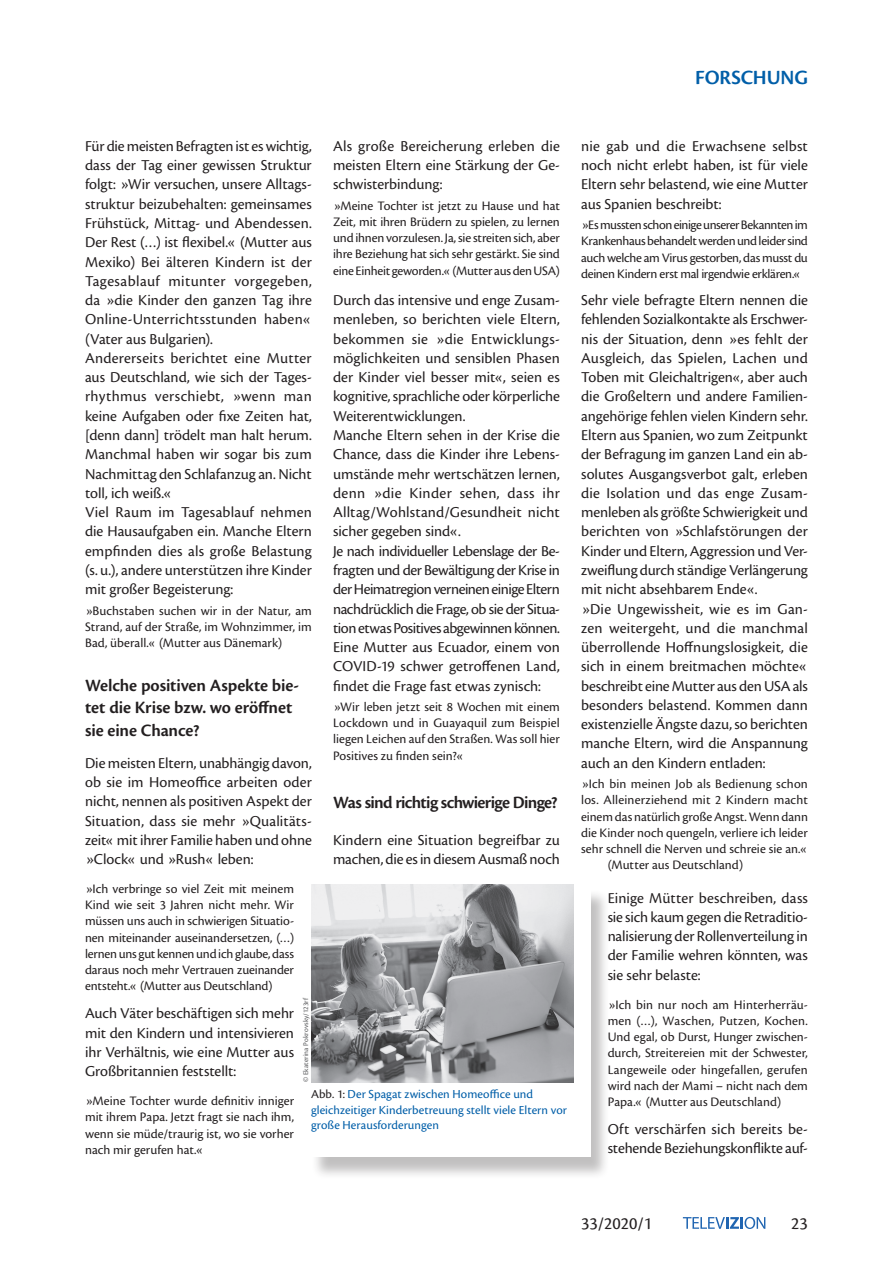
<style>
.page{position:relative;width:893px;height:1263px;background:#fff}
.page>*{position:absolute;margin:0;border:0;box-sizing:border-box;transform-origin:0 0}
.t1{font:600 21px "Cronos Pro";letter-spacing:-.005em;color:#005ea8}
.t2{font:600 18px/22.5px "Cronos Pro";letter-spacing:-.01em;color:#231f20}
.t3{font:600 18px "Cronos Pro";letter-spacing:-.035em;color:#231f20}
.t4{font:18px "Cronos Pro";color:#231f20}
.t5{font:15.75px/19.4px "Cronos Pro";color:#231f20}
.t6{font:13.5px/16.2px "Cronos Pro";color:#231f20;text-align:justify}
.t7{font:12.75px/15.3px "Cronos Pro";letter-spacing:.005em;color:#005ea8}
.t8{font:7.5px "Cronos Pro";letter-spacing:.015em;color:#57585a}
.s1{color:#231f20}
</style>
<div class="page">
<svg style="left:683px;top:1217px;width:82px;height:12px"></svg>
<div style="left:312px;top:889px;width:298px;height:291px;background:#231f20;opacity:.28"></div>
<div style="left:311px;top:884px;width:280px;height:273px;background:#fff"></div>
<img style="left:311px;top:884px;width:263px;height:198px">
<h1 class="t1" style="left:695px;top:65px;width:114px">FORSCHUNG</h1>
<p class="t5" style="left:85px;top:136px;width:228px">Für die meisten Befragten ist es wichtig, dass der Tag einer gewissen Struktur folgt: »Wir versuchen, unsere Alltags&shy;struktur beizubehalten: gemeinsames Frühstück, Mittag- und Abendessen.<br>Der Rest (…) ist flexibel.« (Mutter aus Mexiko) Bei älteren Kindern ist der Tagesablauf mitunter vorgegeben, da »die Kinder den ganzen Tag ihre Online-Unterrichtsstunden haben« (Vater aus Bulgarien).<br>Andererseits berichtet eine Mutter aus Deutschland, wie sich der Tages&shy;rhythmus verschiebt, »wenn man keine Aufgaben oder fixe Zeiten hat, [denn dann] trödelt man halt herum.<br>Manchmal haben wir sogar bis zum Nachmittag den Schlafanzug an. Nicht toll, ich weiß.«<br>Viel Raum im Tagesablauf nehmen die Hausaufgaben ein. Manche Eltern empfinden dies als große Belastung (s. u.), andere unterstützen ihre Kinder mit großer Begeisterung:</p>
<p class="t6" style="left:85px;top:602px;width:228px">»Buchstaben suchen wir in der Natur, am Strand, auf der Straße, im Wohnzimmer, im Bad, überall.« (Mutter aus Dänemark)</p>
<p class="t2" style="left:85px;top:674px;width:216px">Welche positiven Aspekte bie&shy;tet die Krise bzw. wo eröffnet sie eine Chance?</p>
<p class="t5" style="left:85px;top:753px;width:228px;text-align:justify">Die meisten Eltern, unabhängig davon, ob sie im Homeoffice arbeiten oder nicht, nennen als positiven Aspekt der Situation, dass sie mehr »Qualitäts&shy;zeit« mit ihrer Familie haben und ohne »Clock« und »Rush« leben:</p>
<p class="t6" style="left:85px;top:881px;width:211px">»Ich verbringe so viel Zeit mit meinem Kind wie seit 3 Jahren nicht mehr. Wir müssen uns auch in schwierigen Situatio&shy;nen miteinander auseinandersetzen, (…) lernen uns gut kennen und ich glaube, dass daraus noch mehr Vertrauen zueinander entsteht.« (Mutter aus Deutschland)</p>
<p class="t5" style="left:85px;top:1004px;width:211px;text-align:justify">Auch Väter beschäftigen sich mehr mit den Kindern und intensivieren ihr Verhältnis, wie eine Mutter aus Großbritannien feststellt:</p>
<p class="t6" style="left:85px;top:1093px;width:211px">»Meine Tochter wurde definitiv inniger mit ihrem Papa. Jetzt fragt sie nach ihm, wenn sie müde/traurig ist, wo sie vorher nach mir gerufen hat.«</p>
<p class="t5" style="left:333px;top:136px;width:228px;text-align:justify">Als große Bereicherung erleben die meisten Eltern eine Stärkung der Ge&shy;schwisterbindung:</p>
<p class="t6" style="left:333px;top:198px;width:228px">»Meine Tochter ist jetzt zu Hause und hat Zeit, mit ihren Brüdern zu spielen, zu lernen und ihnen vorzulesen. Ja, sie streiten sich, aber ihre Beziehung hat sich sehr gestärkt. Sie sind eine Einheit geworden.« (Mutter aus den USA)</p>
<p class="t5" style="left:333px;top:290px;width:228px">Durch das intensive und enge Zusam&shy;menleben, so berichten viele Eltern, bekommen sie »die Entwicklungs&shy;möglichkeiten und sensiblen Phasen der Kinder viel besser mit«, seien es kognitive, sprachliche oder körperliche Weiterentwicklungen.<br>Manche Eltern sehen in der Krise die Chance, dass die Kinder ihre Lebens&shy;umstände mehr wertschätzen lernen, denn »die Kinder sehen, dass ihr Alltag/Wohlstand/Gesundheit nicht sicher gegeben sind«.<br>Je nach individueller Lebenslage der Be&shy;fragten und der Bewältigung der Krise in der Heimatregion verneinen einige Eltern nachdrücklich die Frage, ob sie der Situa&shy;tion etwas Positives abgewinnen können.<br>Eine Mutter aus Ecuador, einem von COVID-19 schwer getroffenen Land, findet die Frage fast etwas zynisch:</p>
<p class="t6" style="left:333px;top:699px;width:228px">»Wir leben jetzt seit 8 Wochen mit einem Lockdown und in Guayaquil zum Beispiel liegen Leichen auf den Straßen. Was soll hier Positives zu finden sein?«</p>
<p class="t3" style="left:333px;top:792px;width:226px">Was sind richtig schwierige Dinge?</p>
<p class="t5" style="left:333px;top:830px;width:228px">Kindern eine Situation begreifbar zu machen, die es in diesem Ausmaß noch</p>
<p class="t8" style="left:302px;top:1082px;width:86px;rotate:-90deg">© Ekaterina Pokrovsky/123rf</p>
<p class="t7" style="left:311px;top:1087px;width:257px"><span class="s1">Abb. 1:</span> Der Spagat zwischen Homeoffice und gleichzeitiger Kinderbetreuung stellt viele Eltern vor große Herausforderungen</p>
<p class="t5" style="left:581px;top:136px;width:228px;text-align:justify">nie gab und die Erwachsene selbst noch nicht erlebt haben, ist für viele Eltern sehr belastend, wie eine Mutter aus Spanien beschreibt:</p>
<p class="t6" style="left:581px;top:217px;width:228px">»Es mussten schon einige unserer Bekannten im Krankenhaus behandelt werden und leider sind auch welche am Virus gestorben, das musst du deinen Kindern erst mal irgendwie erklären.«</p>
<p class="t5" style="left:581px;top:290px;width:228px">Sehr viele befragte Eltern nennen die fehlenden Sozialkontakte als Erschwer&shy;nis der Situation, denn »es fehlt der Ausgleich, das Spielen, Lachen und Toben mit Gleichaltrigen«, aber auch die Großeltern und andere Familien&shy;angehörige fehlen vielen Kindern sehr.<br>Eltern aus Spanien, wo zum Zeitpunkt der Befragung im ganzen Land ein ab&shy;solutes Ausgangsverbot galt, erleben die Isolation und das enge Zusam&shy;menleben als größte Schwierigkeit und berichten von »Schlafstörungen der Kinder und Eltern, Aggression und Ver&shy;zweiflung durch ständige Verlängerung mit nicht absehbarem Ende«.<br>»Die Ungewissheit, wie es im Gan&shy;zen weitergeht, und die manchmal überrollende Hoffnungslosigkeit, die sich in einem breitmachen möchte« beschreibt eine Mutter aus den USA als besonders belastend. Kommen dann existenzielle Ängste dazu, so berichten manche Eltern, wird die Anspannung auch an den Kindern entladen:</p>
<p class="t6" style="left:581px;top:776px;width:228px">»Ich bin meinen Job als Bedienung schon</p>
<p class="t6" style="left:581px;top:792px;width:228px">los. Alleinerziehend mit 2 Kindern macht</p>
<p class="t6" style="left:581px;top:808px;width:228px">einem das natürlich große Angst. Wenn dann</p>
<p class="t6" style="left:581px;top:824px;width:228px">die Kinder noch quengeln, verliere ich leider</p>
<p class="t6" style="left:581px;top:841px;width:228px">sehr schnell die Nerven und schreie sie an.«</p>
<p class="t6" style="left:608px;top:857px;width:137px">(Mutter aus Deutschland)</p>
<p class="t5" style="left:608px;top:888px;width:202px;text-align:justify">Einige Mütter beschreiben, dass sie sich kaum gegen die Retraditio&shy;nalisierung der Rollenverteilung in der Familie wehren könnten, was sie sehr belaste:</p>
<p class="t6" style="left:608px;top:996px;width:202px">»Ich bin nur noch am Hinterherräu&shy;men (…), Waschen, Putzen, Kochen.<br>Und egal, ob Durst, Hunger zwischen&shy;durch, Streitereien mit der Schwester, Langeweile oder hingefallen, gerufen wird nach der Mami – nicht nach dem Papa.« (Mutter aus Deutschland)</p>
<p class="t5" style="left:608px;top:1119px;width:202px">Oft verschärfen sich bereits be&shy;stehende Beziehungskonflikte auf-</p>
<p class="t4" style="left:581px;top:1213px;width:73px">33/2020/1</p>
<p class="t4" style="left:791px;top:1213px;width:18px">23</p>
</div>
